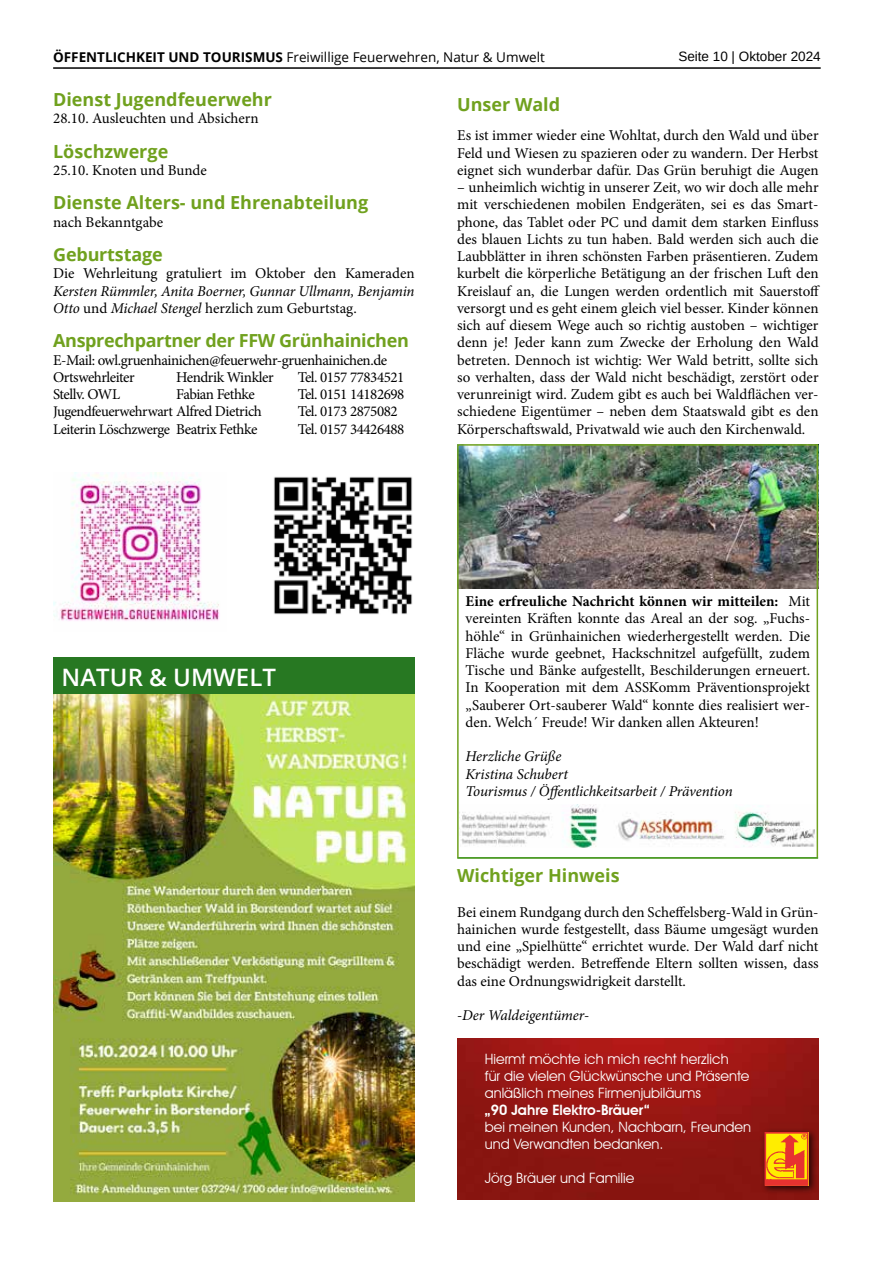
<style>
.page{position:relative;width:893px;height:1263px;background:#fff}
.page>*{position:absolute;margin:0;border:0;box-sizing:border-box;transform-origin:0 0}
.t1{font:600 24px "Open Sans";color:#fff}
.t2{font:700 18px "Open Sans";color:#70a11e}
.t3{font:700 18px "Open Sans";letter-spacing:-.02em;color:#70a11e}
.t4{font:15px/17.2px "Minion Pro";letter-spacing:-.005em;color:#000;text-align:justify}
.t5{font:italic 15px/17.2px "Minion Pro";letter-spacing:-.01em;color:#000}
.t6{font:15px/17.2px "Minion Pro";letter-spacing:-.03em;color:#000}
.t7{font:15px "Minion Pro";letter-spacing:-.04em;color:#000}
.t8{font:15px "Minion Pro";letter-spacing:-.035em;color:#000}
.t9{font:14.7px "Minion Pro";letter-spacing:-.03em;color:#000}
.t10{font:14.25px/17.1px "Avant Garde IT Cby BT";color:#fff}
.t11{font:600 14.25px "Avant Garde IT Cby BT";color:#fff}
.t12{font:13.5px "Open Sans";color:#000}
.t13{font:13.5px "Arimo";color:#000}
.s1{font-weight:700}
.s2{font-style:normal}
.s3{font-size:15px}
</style>
<div class="page">
<hr style="left:53px;top:67px;width:768px;height:2px;background:#000">
<img style="left:460px;top:447px;width:355px;height:142px">
<div style="left:457px;top:444px;width:361px;height:414px;border:2px solid #70a11e"></div>
<div style="left:53px;top:657px;width:362px;height:39px;background:#277822"></div>
<img style="left:53px;top:694px;width:362px;height:507px">
<hr style="left:458px;top:857px;width:360px;height:1px;background:#489c2c">
<img style="left:461px;top:805px;width:355px;height:43px">
<img style="left:457px;top:1038px;width:362px;height:161px">
<div style="left:760px;top:1128px;width:57px;height:67px;background:#000;opacity:.75"></div>
<img style="left:768px;top:1135px;width:37px;height:48px">
<div style="left:765px;top:1132px;width:43px;height:54px;border:2px solid #e73230"></div>
<img style="left:273px;top:476px;width:140px;height:139px">
<img style="left:54px;top:472px;width:166px;height:149px">
<p class="t12" style="left:53px;top:48px;width:493px"><span class="s1">ÖFFENTLICHKEIT UND TOURISMUS</span> Freiwillige Feuerwehren, Natur &amp; Umwelt</p>
<p class="t13" style="left:678px;top:48px;width:144px">Seite 10 | Oktober 2024</p>
<p class="t2" style="left:53px;top:87px;width:220px">Dienst Jugendfeuerwehr</p>
<p class="t4" style="left:53px;top:110px;width:207px">28.10. Ausleuchten und Absichern</p>
<p class="t2" style="left:53px;top:138px;width:117px">Löschzwerge</p>
<p class="t4" style="left:53px;top:161px;width:155px">25.10. Knoten und Bunde</p>
<p class="t2" style="left:53px;top:190px;width:317px">Dienste Alters- und Ehrenabteilung</p>
<p class="t4" style="left:53px;top:213px;width:112px">nach Bekanntgabe</p>
<p class="t2" style="left:53px;top:242px;width:111px">Geburtstage</p>
<p class="t4" style="left:53px;top:265px;width:363px">Die Wehrleitung gratuliert im Oktober den Kameraden</p>
<p class="t5" style="left:53px;top:282px;width:363px">Kersten Rümmler, Anita Boerner, Gunnar Ullmann, Benjamin<br>Otto <span class="s2">und</span> Michael Stengel <span class="s2">herzlich zum Geburtstag.</span></p>
<p class="t3" style="left:53px;top:328px;width:357px">Ansprechpartner der FFW Grünhainichen</p>
<p class="t6" style="left:53px;top:351px;width:336px">E-Mail: owl.gruenhainichen@feuerwehr-gruenhainichen.de<br>Ortswehrleiter</p>
<p class="t6" style="left:176px;top:368px;width:99px">Hendrik Winkler</p>
<p class="t6" style="left:298px;top:368px;width:108px">Tel. 0157 77834521</p>
<p class="t8" style="left:53px;top:384px;width:69px">Stellv. OWL</p>
<p class="t7" style="left:176px;top:384px;width:80px">Fabian Fethke</p>
<p class="t6" style="left:298px;top:386px;width:108px">Tel. 0151 14182698</p>
<p class="t9" style="left:53px;top:402px;width:210px">Jugendfeuerwehrwart <span class="s3">Alfred Dietrich</span></p>
<p class="t6" style="left:298px;top:403px;width:102px">Tel. 0173 2875082</p>
<p class="t9" style="left:53px;top:419px;width:206px">Leiterin Löschzwerge <span class="s3">Beatrix Fethke</span></p>
<p class="t6" style="left:298px;top:420px;width:108px">Tel. 0157 34426488</p>
<p class="t2" style="left:457px;top:91px;width:105px">Unser Wald</p>
<p class="t4" style="left:457px;top:127px;width:363px">Es ist immer wieder eine Wohltat, durch den Wald und über Feld und Wiesen zu spazieren oder zu wandern. Der Herbst eignet sich wunderbar dafür. Das Grün beruhigt die Augen</p>
<p class="t4" style="left:457px;top:179px;width:364px">– unheimlich wichtig in unserer Zeit, wo wir doch alle mehr mit verschiedenen mobilen Endgeräten, sei es das Smart&shy;phone, das Tablet oder PC und damit dem starken Einfluss des blauen Lichts zu tun haben. Bald werden sich auch die Laubblätter in ihren schönsten Farben präsentieren. Zudem kurbelt die körperliche Betätigung an der frischen Luft den Kreislauf an, die Lungen werden ordentlich mit Sauerstoff versorgt und es geht einem gleich viel besser. Kinder können sich auf diesem Wege auch so richtig austoben – wichtiger denn je! Jeder kann zum Zwecke der Erholung den Wald betreten. Dennoch ist wichtig: Wer Wald betritt, sollte sich so verhalten, dass der Wald nicht beschädigt, zerstört oder verunreinigt wird. Zudem gibt es auch bei Waldflächen ver&shy;schiedene Eigentümer – neben dem Staatswald gibt es den Körperschaftswald, Privatwald wie auch den Kirchenwald.</p>
<h1 class="t1" style="left:62px;top:660px;width:216px">NATUR &amp; UMWELT</h1>
<p class="t4" style="left:466px;top:593px;width:346px"><span class="s1">Eine erfreuliche Nachricht können wir mitteilen:</span> Mit vereinten Kräften konnte das Areal an der sog. „Fuchs&shy;höhle“ in Grünhainichen wiederhergestellt werden. Die Fläche wurde geebnet, Hackschnitzel aufgefüllt, zudem Tische und Bänke aufgestellt, Beschilderungen erneuert.<br>In Kooperation mit dem ASSKomm Präventionsprojekt „Sauberer Ort-sauberer Wald“ konnte dies realisiert wer&shy;den. Welch´ Freude! Wir danken allen Akteuren!</p>
<p class="t5" style="left:466px;top:748px;width:269px">Herzliche Grüße<br>Kristina Schubert<br>Tourismus / Öffentlichkeitsarbeit / Prävention</p>
<p class="t2" style="left:457px;top:863px;width:164px">Wichtiger Hinweis</p>
<p class="t4" style="left:457px;top:903px;width:363px">Bei einem Rundgang durch den Scheffelsberg-Wald in Grün&shy;hainichen wurde festgestellt, dass Bäume umgesägt wurden und eine „Spielhütte“ errichtet wurde. Der Wald darf nicht beschädigt werden. Betreffende Eltern sollten wissen, dass das eine Ordnungswidrigkeit darstellt.</p>
<p class="t5" style="left:457px;top:1007px;width:133px">-Der Waldeigentümer-</p>
<p class="t10" style="left:485px;top:1050px;width:266px">Hiermt möchte ich mich recht herzlich<br>für die vielen Glückwünsche und Präsente anläßlich meines Firmenjubiläums</p>
<p class="t11" style="left:485px;top:1101px;width:167px">„90 Jahre Elektro-Bräuer“</p>
<p class="t10" style="left:485px;top:1118px;width:268px">bei meinen Kunden, Nachbarn, Freunden und Verwandten bedanken.</p>
<p class="t10" style="left:485px;top:1170px;width:151px">Jörg Bräuer und Familie</p>
</div>
